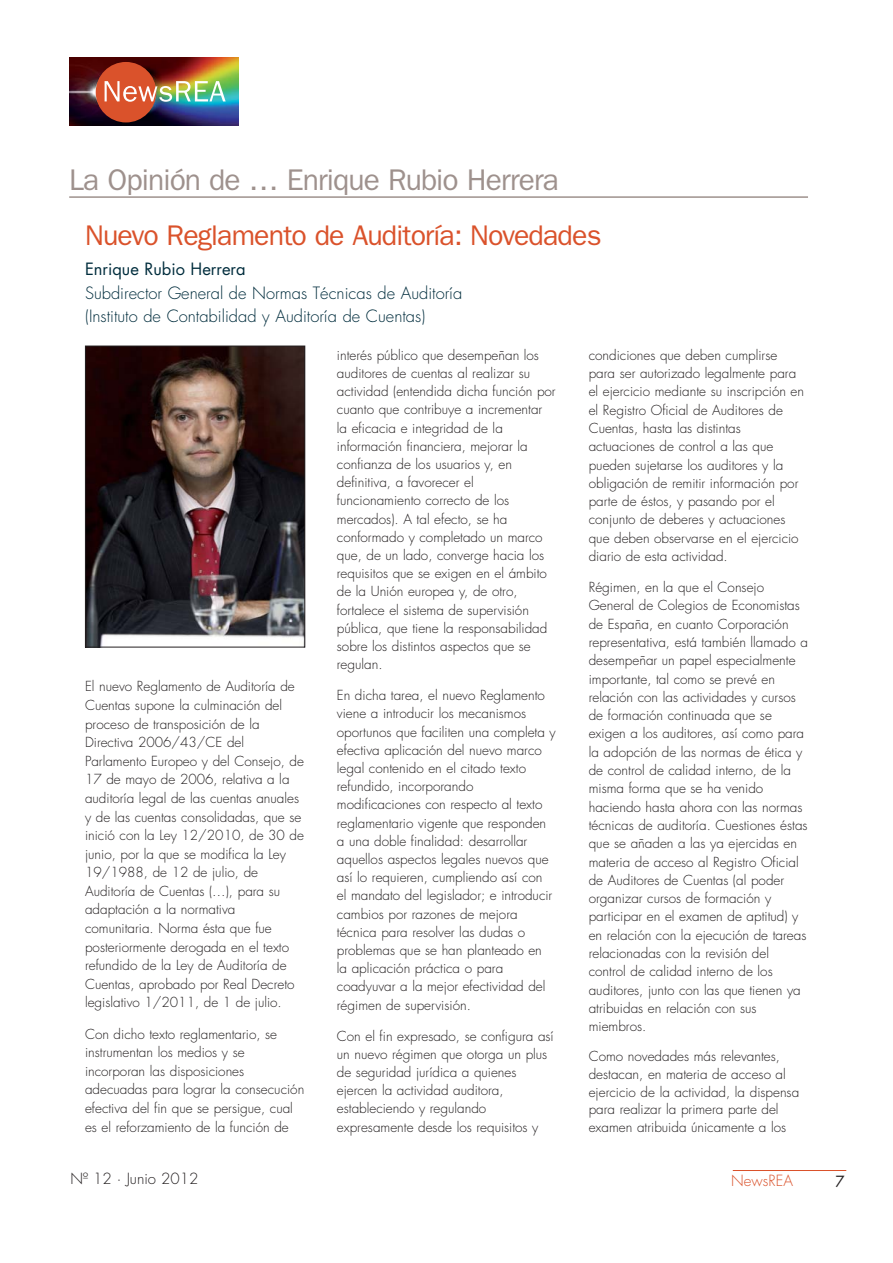
<style>
.page{position:relative;width:893px;height:1263px;background:#fff}
.page>*{position:absolute;margin:0;border:0;box-sizing:border-box;transform-origin:0 0}
.t1{font:30px "Franklin Gothic";letter-spacing:-.03em;color:#9e918d}
.t2{font:28.5px "Franklin Gothic";letter-spacing:-.03em;color:#da522b}
.t3{font:300 16.5px/23.5px "Futura";color:#002d3d}
.t4{font:16.5px "Futura";color:#002d3d}
.t5{font:300 15px "Futura";color:#231f20}
.t6{font:300 15px "Futura";color:#da522b}
.t7{font:15px "Futura";color:#231f20}
.t8{font:300 13.5px/18.1px "Futura";color:#231f20}
</style>
<div class="page">
<hr style="left:733px;top:1170px;width:113px;height:1px;background:#da522b">
<img style="left:69px;top:58px;width:170px;height:68px">
<div style="left:96px;top:62px;width:60px;height:60px;background:#da522b;border-radius:50%"></div>
<img style="left:105px;top:81px;width:121px;height:21px">
<img style="left:87px;top:348px;width:216px;height:297px">
<div style="left:85px;top:346px;width:220px;height:301px;border:1px solid #231f20"></div>
<hr style="left:69px;top:196px;width:739px;height:2px;background:#9e918d">
<h1 class="t1" style="left:69px;top:169px;width:491px">La Opinión de … Enrique Rubio Herrera</h1>
<h2 class="t2" style="left:85px;top:225px;width:518px">Nuevo Reglamento de Auditoría: Novedades</h2>
<p class="t4" style="left:85px;top:262px;width:162px">Enrique Rubio Herrera</p>
<p class="t3" style="left:85px;top:282px;width:379px">Subdirector General de Normas Técnicas de Auditoría (Instituto de Contabilidad y Auditoría de Cuentas)</p>
<p class="t8" style="left:85px;top:678px;width:221px;line-height:18.6px">El nuevo Reglamento de Auditoría de<br>Cuentas supone la culminación del proceso de transposición de la<br>Directiva 2006/43/CE del<br>Parlamento Europeo y del Consejo, de<br>17 de mayo de 2006, relativa a la auditoría legal de las cuentas anuales y de las cuentas consolidadas, que se inició con la Ley 12/2010, de 30 de junio, por la que se modifica la Ley<br>19/1988, de 12 de julio, de<br>Auditoría de Cuentas (…), para su adaptación a la normativa comunitaria. Norma ésta que fue posteriormente derogada en el texto refundido de la Ley de Auditoría de<br>Cuentas, aprobado por Real Decreto legislativo 1/2011, de 1 de julio.</p>
<p class="t8" style="left:85px;top:1026px;width:221px;line-height:18.6px">Con dicho texto reglamentario, se instrumentan los medios y se incorporan las disposiciones adecuadas para lograr la consecución efectiva del fin que se persigue, cual es el reforzamiento de la función de</p>
<p class="t8" style="left:337px;top:347px;width:220px">interés público que desempeñan los auditores de cuentas al realizar su actividad (entendida dicha función por cuanto que contribuye a incrementar la eficacia e integridad de la información financiera, mejorar la confianza de los usuarios y, en definitiva, a favorecer el funcionamiento correcto de los mercados). A tal efecto, se ha conformado y completado un marco que, de un lado, converge hacia los requisitos que se exigen en el ámbito de la Unión europea y, de otro, fortalece el sistema de supervisión pública, que tiene la responsabilidad sobre los distintos aspectos que se regulan.</p>
<p class="t8" style="left:337px;top:687px;width:220px">En dicha tarea, el nuevo Reglamento viene a introducir los mecanismos oportunos que faciliten una completa y efectiva aplicación del nuevo marco legal contenido en el citado texto refundido, incorporando modificaciones con respecto al texto reglamentario vigente que responden a una doble finalidad: desarrollar aquellos aspectos legales nuevos que así lo requieren, cumpliendo así con<br>el mandato del legislador; e introducir cambios por razones de mejora técnica para resolver las dudas o problemas que se han planteado en<br>la aplicación práctica o para coadyuvar a la mejor efectividad del régimen de supervisión.</p>
<p class="t8" style="left:337px;top:1028px;width:218px">Con el fin expresado, se configura así un nuevo régimen que otorga un plus de seguridad jurídica a quienes ejercen la actividad auditora, estableciendo y regulando expresamente desde los requisitos y</p>
<p class="t8" style="left:589px;top:347px;width:217px">condiciones que deben cumplirse para ser autorizado legalmente para el ejercicio mediante su inscripción en el Registro Oficial de Auditores de Cuentas, hasta las distintas actuaciones de control a las que pueden sujetarse los auditores y la obligación de remitir información por parte de éstos, y pasando por el conjunto de deberes y actuaciones que deben observarse en el ejercicio diario de esta actividad.</p>
<p class="t8" style="left:589px;top:579px;width:221px">Régimen, en la que el Consejo General de Colegios de Economistas de España, en cuanto Corporación representativa, está también llamado a desempeñar un papel especialmente importante, tal como se prevé en relación con las actividades y cursos de formación continuada que se exigen a los auditores, así como para la adopción de las normas de ética y de control de calidad interno, de la misma forma que se ha venido haciendo hasta ahora con las normas técnicas de auditoría. Cuestiones éstas que se añaden a las ya ejercidas en materia de acceso al Registro Oficial de Auditores de Cuentas (al poder organizar cursos de formación y participar en el examen de aptitud) y en relación con la ejecución de tareas relacionadas con la revisión del control de calidad interno de los auditores, junto con las que tienen ya atribuidas en relación con sus miembros.</p>
<p class="t8" style="left:589px;top:1049px;width:212px;line-height:17.5px">Como novedades más relevantes, destacan, en materia de acceso al ejercicio de la actividad, la dispensa para realizar la primera parte del examen atribuida únicamente a los</p>
<p class="t5" style="left:71px;top:1172px;width:129px">Nº 12 · Junio 2012</p>
<p class="t6" style="left:731px;top:1174px;width:63px">NewsREA</p>
<p class="t7" style="left:835px;top:1175px;width:11px">7</p>
</div>
